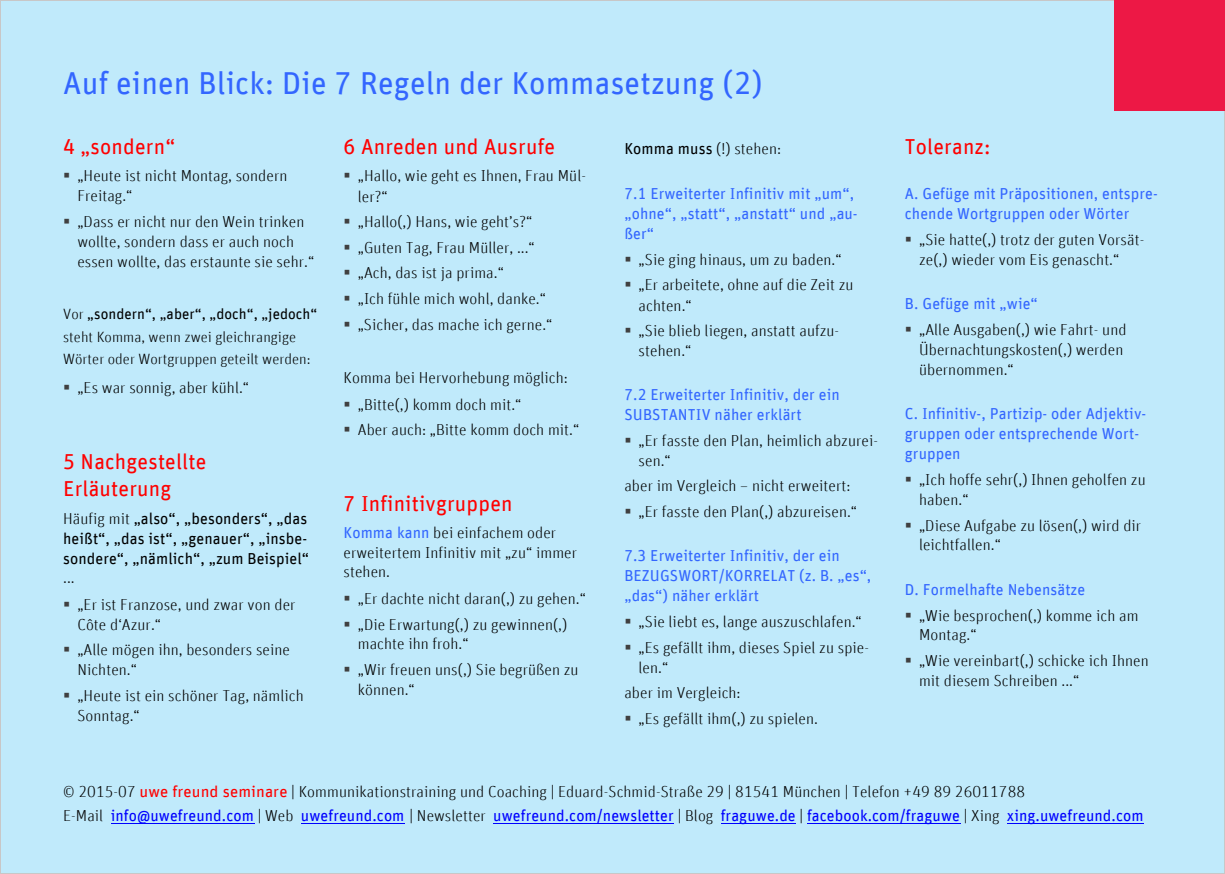
<style>
.page{position:relative;width:1225px;height:874px;background:#fff}
.page>*{position:absolute;margin:0;border:0;box-sizing:border-box;transform-origin:0 0}
.t1{font:31.6px "Unit Offc";letter-spacing:.005em;color:#36f}
.t2{font:21.6px/26.8px "Unit Offc";letter-spacing:.01em;color:#f00}
.t3{font:300 15.8px/19.6px "Unit Offc";letter-spacing:.005em;color:#000}
.t4{font:15.8px/19.6px "Unit Offc";letter-spacing:.005em;color:#36f}
.t5{font:15.8px/20px "Unit Offc";letter-spacing:.005em;color:#000}
.t6{font:300 14.8px/22.6px "Unit Offc";letter-spacing:.005em;color:#000}
.s1{font-weight:400}
.s2{font-weight:300}
.s3{font-weight:400;color:#36f}
.s4{font-weight:400;color:#f00}
.s5{font-weight:400;color:#00f}
</style>
<div class="page">
<div style="left:0;top:0;width:1225px;height:873px;background:#c0eafb"></div>
<hr style="left:111px;top:822px;width:143px;height:1px;background:#00f">
<hr style="left:301px;top:822px;width:103px;height:1px;background:#00f">
<hr style="left:493px;top:822px;width:181px;height:1px;background:#00f">
<hr style="left:721px;top:822px;width:75px;height:1px;background:#00f">
<hr style="left:807px;top:822px;width:153px;height:1px;background:#00f">
<hr style="left:1007px;top:822px;width:137px;height:1px;background:#00f">
<div style="left:1114px;top:0;width:111px;height:111px;background:#ed1845"></div>
<h1 class="t1" style="left:63px;top:65px;width:701px">Auf einen Blick: Die 7 Regeln der Kommasetzung (2)</h1>
<h2 class="t2" style="left:63px;top:133px;width:113px">4 „sondern“</h2>
<p class="t3" style="left:77px;top:166px;width:211px">„Heute ist nicht Montag, sondern<br>Freitag.“</p>
<p class="t3" style="left:77px;top:212px;width:238px">„Dass er nicht nur den Wein trinken wollte, sondern dass er auch noch essen wollte, das erstaunte sie sehr.“</p>
<p class="t6" style="left:63px;top:303px;width:256px">Vor <span class="s1">„sondern“, „aber“, „doch“, „jedoch“ </span>steht Komma, wenn zwei gleichrangige<br>Wörter oder Wortgruppen geteilt werden:</p>
<p class="t3" style="left:77px;top:378px;width:173px">„Es war sonnig, aber kühl.“</p>
<h2 class="t2" style="left:343px;top:133px;width:213px">6 Anreden und Ausrufe</h2>
<p class="t3" style="left:358px;top:166px;width:230px;line-height:20.2px">„Hallo, wie geht es Ihnen, Frau Mül&shy;ler?“</p>
<p class="t3" style="left:358px;top:209px;width:196px;line-height:25.6px">„Hallo(,) Hans, wie geht’s?“ „Guten Tag, Frau Müller, ...“ „Ach, das ist ja prima.“<br>„Ich fühle mich wohl, danke.“ „Sicher, das mache ich gerne.“</p>
<p class="t3" style="left:358px;top:365px;width:223px;line-height:26px;text-indent:-14px">Komma bei Hervorhebung möglich: „Bitte(,) komm doch mit.“<br>Aber auch: „Bitte komm doch mit.“</p>
<p class="t3" style="left:624px;top:139px;width:158px"><span class="s1">Komma muss</span> (!) stehen:</p>
<p class="t4" style="left:624px;top:183px;width:235px">7.1 Erweiterter Infinitiv mit „um“, „ohne“, „statt“, „anstatt“ und „au&shy;ßer“</p>
<p class="t3" style="left:638px;top:247px;width:216px;line-height:25.4px">„Sie ging hinaus, um zu baden.“ „Er arbeitete, ohne auf die Zeit zu</p>
<p class="t3" style="left:638px;top:292px;width:202px;line-height:25.4px">achten.“<br>„Sie blieb liegen, anstatt aufzu-</p>
<p class="t3" style="left:638px;top:341px;width:54px">stehen.“</p>
<p class="t4" style="left:624px;top:384px;width:217px">7.2 Erweiterter Infinitiv, der ein<br>SUBSTANTIV näher erklärt</p>
<p class="t3" style="left:638px;top:431px;width:241px">„Er fasste den Plan, heimlich abzurei&shy;sen.“</p>
<p class="t3" style="left:638px;top:472px;width:220px;line-height:26.4px;text-indent:-14px">aber im Vergleich – nicht erweitert: „Er fasste den Plan(,) abzureisen.“</p>
<p class="t4" style="left:624px;top:546px;width:248px">7.3 Erweiterter Infinitiv, der ein<br>BEZUGSWORT/KORRELAT (z. B. „es“, „das“) näher erklärt</p>
<p class="t3" style="left:638px;top:609px;width:232px;line-height:25.4px">„Sie liebt es, lange auszuschlafen.“ „Es gefällt ihm, dieses Spiel zu spie-</p>
<p class="t3" style="left:638px;top:657px;width:31px">len.“</p>
<p class="t3" style="left:624px;top:682px;width:118px">aber im Vergleich:</p>
<p class="t3" style="left:638px;top:709px;width:181px">„Es gefällt ihm(,) zu spielen.</p>
<h2 class="t2" style="left:63px;top:448px;width:145px">5 Nachgestellte<br>Erläuterung</h2>
<p class="t5" style="left:63px;top:508px;width:247px"><span class="s2">Häufig mit</span> „also“, „besonders“, „das heißt“, „das ist“, „genauer“, „insbe&shy;sondere“, „nämlich“, „zum Beispiel“</p>
<p class="t3" style="left:63px;top:567px;width:13px">...</p>
<p class="t3" style="left:77px;top:593px;width:220px;line-height:20.2px">„Er ist Franzose, und zwar von der<br>Côte d‘Azur.“</p>
<p class="t3" style="left:77px;top:639px;width:214px;line-height:20.2px">„Alle mögen ihn, besonders seine<br>Nichten.“</p>
<p class="t3" style="left:77px;top:685px;width:228px;line-height:20.2px">„Heute ist ein schöner Tag, nämlich<br>Sonntag.“</p>
<h2 class="t2" style="left:343px;top:489px;width:170px">7 Infinitivgruppen</h2>
<p class="t3" style="left:343px;top:522px;width:235px"><span class="s3">Komma kann</span> bei einfachem oder erweitertem Infinitiv mit „zu“ immer stehen.</p>
<p class="t3" style="left:358px;top:585px;width:230px;line-height:26px">„Er dachte nicht daran(,) zu gehen.“ „Die Erwartung(,) zu gewinnen(,)</p>
<p class="t3" style="left:358px;top:630px;width:222px;line-height:26px">machte ihn froh.“<br>„Wir freuen uns(,) Sie begrüßen zu</p>
<p class="t3" style="left:358px;top:679px;width:58px">können.“</p>
<h2 class="t2" style="left:905px;top:133px;width:87px">Toleranz:</h2>
<p class="t4" style="left:905px;top:184px;width:254px">A. Gefüge mit Präpositionen, entspre&shy;chende Wortgruppen oder Wörter</p>
<p class="t3" style="left:919px;top:230px;width:227px;line-height:20.2px">„Sie hatte(,) trotz der guten Vorsät&shy;ze(,) wieder vom Eis genascht.“</p>
<p class="t4" style="left:905px;top:294px;width:134px">B. Gefüge mit „wie“</p>
<p class="t3" style="left:919px;top:320px;width:209px">„Alle Ausgaben(,) wie Fahrt- und<br>Übernachtungskosten(,) werden übernommen.“</p>
<p class="t4" style="left:905px;top:404px;width:243px">C. Infinitiv-, Partizip- oder Adjektiv&shy;gruppen oder entsprechende Wort&shy;gruppen</p>
<p class="t3" style="left:919px;top:469px;width:228px">„Ich hoffe sehr(,) Ihnen geholfen zu haben.“</p>
<p class="t3" style="left:919px;top:515px;width:224px">„Diese Aufgabe zu lösen(,) wird dir leichtfallen.“</p>
<p class="t4" style="left:905px;top:579px;width:182px">D. Formelhafte Nebensätze</p>
<p class="t3" style="left:919px;top:605px;width:221px">„Wie besprochen(,) komme ich am<br>Montag.“</p>
<p class="t3" style="left:919px;top:650px;width:231px">„Wie vereinbart(,) schicke ich Ihnen mit diesem Schreiben ...“</p>
<p class="t3" style="left:63px;top:779px;width:1082px;line-height:24px">© 2015-07 <span class="s4">uwe freund seminare</span> | Kommunikationstraining und Coaching | Eduard-Schmid-Straße 29 | 81541 München | Telefon +49 89 26011788<br>E-Mail <span class="s5">info@uwefreund.com</span> | Web <span class="s5">uwefreund.com</span> | Newsletter <span class="s5">uwefreund.com/newsletter</span> | Blog <span class="s5">fraguwe.de</span> | <span class="s5">facebook.com/fraguwe</span> | Xing <span class="s5">xing.uwefreund.com</span></p>
</div>
